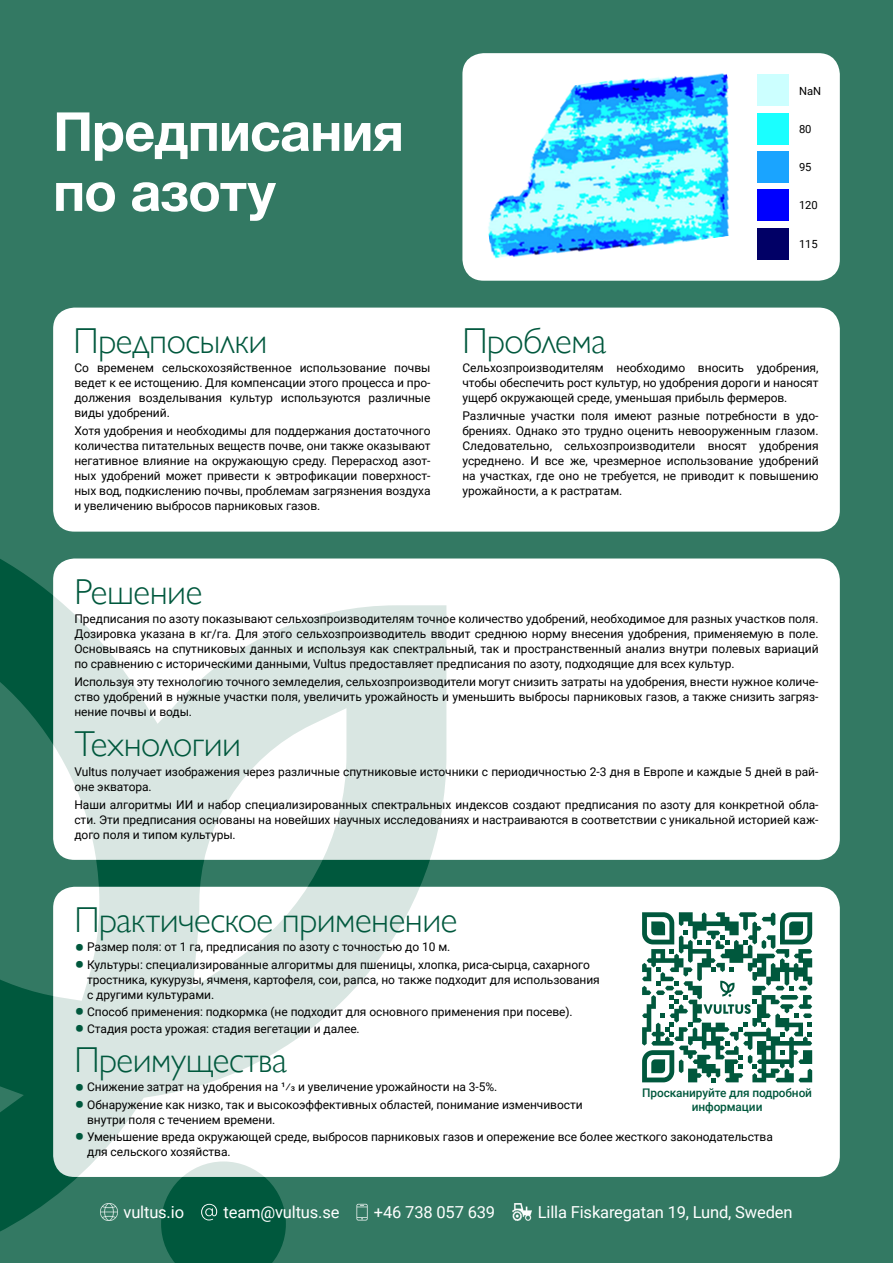
<style>
.page{position:relative;width:893px;height:1263px;background:#337963}
.page>*{position:absolute;margin:0;border:0;box-sizing:border-box;transform-origin:0 0}
.t1{font:700 54px/60px "Helvetica Neue Cyr";letter-spacing:-.015em;color:#fff}
.t2{font:300 36px "Gill Sans Nova";letter-spacing:-.015em;color:#00583d}
.t3{font:16.5px "Roboto";letter-spacing:-.01em;color:#fff}
.t4{font:12px/15px "Roboto";letter-spacing:-.005em;color:#000;text-align:justify}
.t5{font:500 11.85px/14.1px "Roboto";letter-spacing:-.01em;color:#00583d;text-align:center}
.t6{font:11.25px "Roboto";letter-spacing:-.005em;color:#000}
.s1{font-weight:900;font-size:27px;color:#00583d}
</style>
<div class="page">
<div style="left:53px;top:308px;width:787px;height:224px;background:#fff;border-radius:21px"></div>
<div style="left:53px;top:558px;width:787px;height:302px;background:#fff;border-radius:21px"></div>
<div style="left:53px;top:887px;width:787px;height:290px;background:#fff;border-radius:21px"></div>
<svg style="left:0;top:506px;width:446px;height:726px"></svg>
<img style="left:101px;top:1204px;width:16px;height:16px">
<img style="left:512px;top:1204px;width:19px;height:16px">
<svg style="left:161px;top:1161px;width:125px;height:102px"></svg>
<svg style="left:356px;top:1204px;width:12px;height:16px"></svg>
<svg style="left:642px;top:912px;width:170px;height:170px"></svg>
<div style="left:462px;top:53px;width:378px;height:228px;background:#fff;border-radius:21px"></div>
<div style="left:757px;top:74px;width:31px;height:32px;background:#cff"></div>
<div style="left:757px;top:113px;width:31px;height:32px;background:#1affff"></div>
<div style="left:757px;top:151px;width:31px;height:32px;background:#1aa4ff"></div>
<div style="left:757px;top:189px;width:31px;height:32px;background:#0000fe"></div>
<div style="left:757px;top:228px;width:31px;height:31px;background:#010066"></div>
<img style="left:488px;top:73px;width:241px;height:186px">
<h1 class="t1" style="left:53px;top:102px;width:352px">Предписания по азоту</h1>
<h2 class="t2" style="left:74px;top:319px;width:195px">Предпосылки</h2>
<p class="t4" style="left:74px;top:360px;width:358px">Со временем сельскохозяйственное использование почвы ведет к ее истощению. Для компенсации этого процесса и про&shy;должения возделывания культур используются различные виды удобрений.</p>
<p class="t4" style="left:74px;top:423px;width:358px">Хотя удобрения и необходимы для поддержания достаточного количества питательных веществ почве, они также оказывают негативное влияние на окружающую среду. Перерасход азот&shy;ных удобрений может привести к эвтрофикации поверхност&shy;ных вод, подкислению почвы, проблемам загрязнения воздуха и увеличению выбросов парниковых газов.</p>
<p class="t6" style="left:799px;top:83px;width:23px">NaN</p>
<p class="t6" style="left:799px;top:121px;width:14px">80</p>
<p class="t6" style="left:799px;top:159px;width:14px">95</p>
<p class="t6" style="left:799px;top:198px;width:20px">120</p>
<p class="t6" style="left:799px;top:236px;width:20px">115</p>
<h2 class="t2" style="left:462px;top:319px;width:145px">Проблема</h2>
<p class="t4" style="left:462px;top:360px;width:358px">Сельхозпроизводителям необходимо вносить удобрения, чтобы обеспечить рост культур, но удобрения дороги и наносят ущерб окружающей среде, уменьшая прибыль фермеров.</p>
<p class="t4" style="left:462px;top:408px;width:358px">Различные участки поля имеют разные потребности в удо&shy;брениях. Однако это трудно оценить невооруженным глазом.<br>Следовательно, сельхозпроизводители вносят удобрения усреднено. И все же, чрезмерное использование удобрений на участках, где оно не требуется, не приводит к повышению урожайности, а к растратам.</p>
<h2 class="t2" style="left:74px;top:570px;width:129px">Решение</h2>
<p class="t4" style="left:74px;top:611px;width:746px">Предписания по азоту показывают сельхозпроизводителям точное количество удобрений, необходимое для разных участков поля.<br>Дозировка указана в кг/га. Для этого сельхозпроизводитель вводит среднюю норму внесения удобрения, применяемую в поле.<br>Основываясь на спутниковых данных и используя как спектральный, так и пространственный анализ внутри полевых вариаций по сравнению с историческими данными, Vultus предоставляет предписания по азоту, подходящие для всех культур.</p>
<p class="t4" style="left:74px;top:674px;width:746px">Используя эту технологию точного земледелия, сельхозпроизводители могут снизить затраты на удобрения, внести нужное количе&shy;ство удобрений в нужные участки поля, увеличить урожайность и уменьшить выбросы парниковых газов, а также снизить загряз&shy;нение почвы и воды.</p>
<h2 class="t2" style="left:74px;top:722px;width:168px">Технологии</h2>
<p class="t4" style="left:74px;top:763px;width:745px">Vultus получает изображения через различные спутниковые источники с периодичностью 2-3 дня в Европе и каждые 5 дней в рай&shy;оне экватора.</p>
<p class="t4" style="left:74px;top:796px;width:746px">Наши алгоритмы ИИ и набор специализированных спектральных индексов создают предписания по азоту для конкретной обла&shy;сти. Эти предписания основаны на новейших научных исследованиях и настраиваются в соответствии с уникальной историей каж&shy;дого поля и типом культуры.</p>
<h2 class="t2" style="left:74px;top:898px;width:384px">Практическое применение</h2>
<p class="t4" style="left:74px;top:939px;width:377px"><span class="s1">•</span> Размер поля: от 1 га, предписания по азоту с точностью до 10 м.</p>
<p class="t4" style="left:87px;top:956px;width:514px;text-align:left;text-indent:-13px"><span class="s1">•</span> Культуры: специализированные алгоритмы для пшеницы, хлопка, риса-сырца, сахарного тростника, кукурузы, ячменя, картофеля, сои, рапса, но также подходит для использования с другими культурами.</p>
<p class="t4" style="left:74px;top:1003px;width:500px"><span class="s1">•</span> Способ применения: подкормка (не подходит для основного применения при посеве).</p>
<p class="t4" style="left:74px;top:1020px;width:287px"><span class="s1">•</span> Стадия роста урожая: стадия вегетации и далее.</p>
<h2 class="t2" style="left:74px;top:1038px;width:214px">Преимущества</h2>
<p class="t4" style="left:74px;top:1079px;width:424px"><span class="s1">•</span> Снижение затрат на удобрения на 1/3 и увеличение урожайности на 3-5%.</p>
<p class="t4" style="left:87px;top:1096px;width:497px;text-indent:-13px"><span class="s1">•</span> Обнаружение как низко, так и высокоэффективных областей, понимание изменчивости внутри поля с течением времени.</p>
<p class="t4" style="left:87px;top:1128px;width:687px;text-indent:-13px"><span class="s1">•</span> Уменьшение вреда окружающей среде, выбросов парниковых газов и опережение все более жесткого законодательства для сельского хозяйства.</p>
<p class="t5" style="left:642px;top:1085px;width:171px">Просканируйте для подробной информации</p>
<h3 class="t3" style="left:124px;top:1201px;width:62px">vultus.io</h3>
<h3 class="t3" style="left:224px;top:1201px;width:117px">team@vultus.se</h3>
<h3 class="t3" style="left:374px;top:1201px;width:123px">+46 738 057 639</h3>
<h3 class="t3" style="left:538px;top:1201px;width:256px">Lilla Fiskaregatan 19, Lund, Sweden</h3>
</div>
